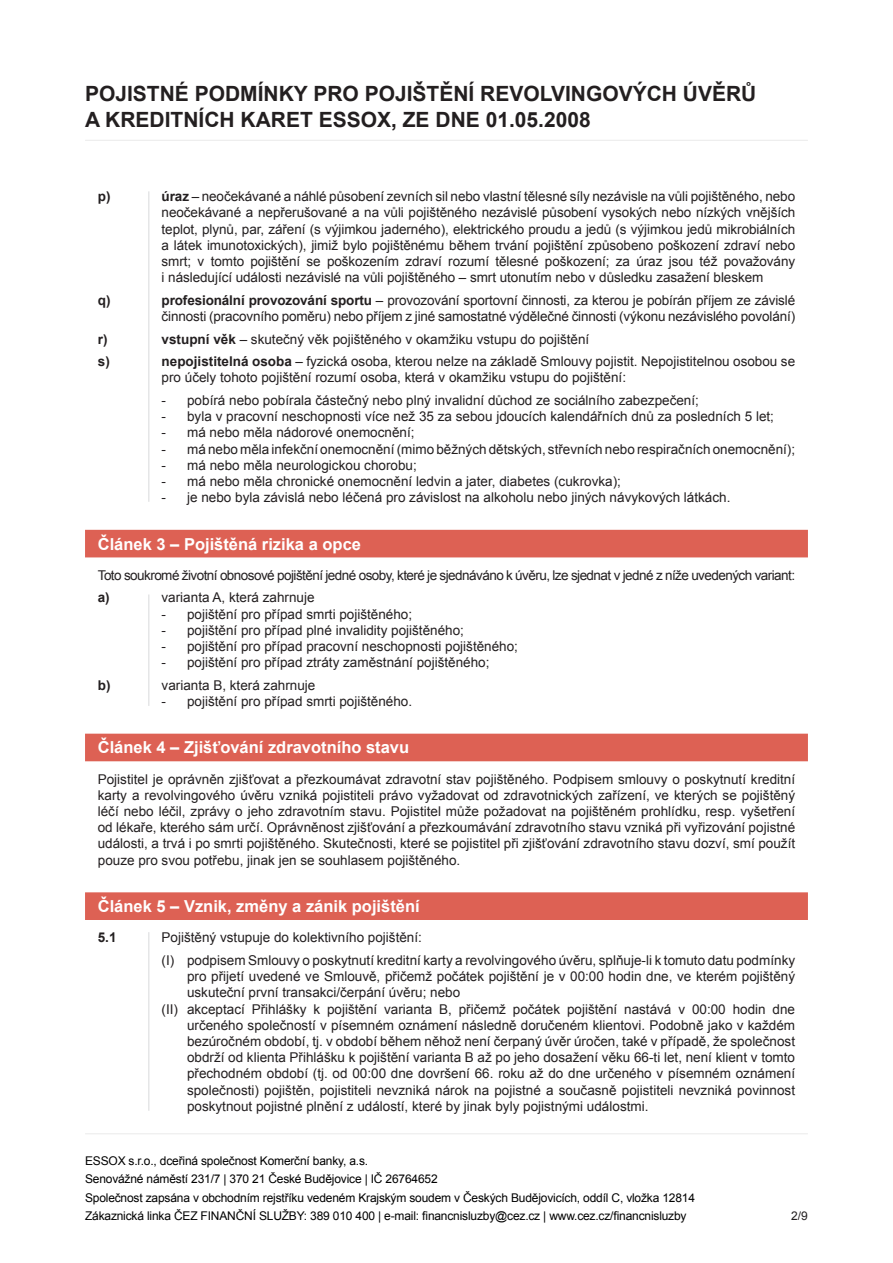
<style>
.page{position:relative;width:893px;height:1263px;background:#fff}
.page>*{position:absolute;margin:0;border:0;box-sizing:border-box;transform-origin:0 0}
.t1{font:700 21px/25.2px "Arial";color:#231f20}
.t2{font:700 16.5px "Arial";color:#fff}
.t3{font:13.5px/16.2px "Arial";color:#231f20}
.t4{font:13.5px "Arial";letter-spacing:-.04em;color:#231f20}
.t5{font:700 13.5px "Arial";color:#231f20}
.t6{font:12px/18.6px "Arial";letter-spacing:-.015em;color:#000}
.t7{font:12px "Arial";color:#231f20}
.s1{font-weight:700}
</style>
<div class="page">
<hr style="left:85px;top:140px;width:723px;height:1px;background:#ededed">
<div style="left:85px;top:530px;width:723px;height:27px;background:#dd6154"></div>
<div style="left:85px;top:734px;width:723px;height:27px;background:#dd6154"></div>
<div style="left:85px;top:892px;width:723px;height:28px;background:#dd6154"></div>
<hr style="left:85px;top:1133px;width:723px;height:1px;background:#ededed">
<hr style="left:148px;top:191px;width:1px;height:311px;background:#dcdddf">
<hr style="left:148px;top:594px;width:1px;height:112px;background:#dcdddf">
<hr style="left:148px;top:932px;width:1px;height:179px;background:#dcdddf">
<h1 class="t1" style="left:85px;top:82px;width:673px">POJISTNÉ PODMÍNKY PRO POJIŠTĚNÍ REVOLVINGOVÝCH ÚVĚRŮ<br>A KREDITNÍCH KARET ESSOX, ZE DNE 01.05.2008</h1>
<p class="t5" style="left:98px;top:187px;width:14px">p)</p>
<p class="t3" style="left:162px;top:188px;width:635px;text-align:justify"><span class="s1">úraz</span> – neočekávané a náhlé působení zevních sil nebo vlastní tělesné síly nezávisle na vůli pojištěného, nebo neočekávané a nepřerušované a na vůli pojištěného nezávislé působení vysokých nebo nízkých vnějších teplot, plynů, par, záření (s výjimkou jaderného), elektrického proudu a jedů (s výjimkou jedů mikrobiálních a látek imunotoxických), jimiž bylo pojištěnému během trvání pojištění způsobeno poškození zdraví nebo smrt; v tomto pojištění se poškozením zdraví rozumí tělesné poškození; za úraz jsou též považovány i následující události nezávislé na vůli pojištěného – smrt utonutím nebo v důsledku zasažení bleskem</p>
<p class="t5" style="left:98px;top:291px;width:14px">q)</p>
<p class="t3" style="left:162px;top:292px;width:635px"><span class="s1">profesionální provozování sportu</span> – provozování sportovní činnosti, za kterou je pobírán příjem ze závislé činnosti (pracovního poměru) nebo příjem z jiné samostatné výdělečné činnosti (výkonu nezávislého povolání)</p>
<p class="t5" style="left:98px;top:330px;width:11px">r)</p>
<p class="t3" style="left:162px;top:331px;width:429px"><span class="s1">vstupní věk</span> – skutečný věk pojištěného v okamžiku vstupu do pojištění</p>
<p class="t5" style="left:98px;top:352px;width:14px">s)</p>
<p class="t3" style="left:162px;top:353px;width:635px"><span class="s1">nepojistitelná osoba</span> – fyzická osoba, kterou nelze na základě Smlouvy pojistit. Nepojistitelnou osobou se pro účely tohoto pojištění rozumí osoba, která v okamžiku vstupu do pojištění:</p>
<p class="t3" style="left:162px;top:392px;width:539px">- pobírá nebo pobírala částečný nebo plný invalidní důchod ze sociálního zabezpečení;</p>
<p class="t3" style="left:162px;top:408px;width:614px">- byla v pracovní neschopnosti více než 35 za sebou jdoucích kalendářních dnů za posledních 5 let;</p>
<p class="t3" style="left:162px;top:425px;width:254px">- má nebo měla nádorové onemocnění;</p>
<p class="t3" style="left:162px;top:441px;width:635px">- má nebo měla infekční onemocnění (mimo běžných dětských, střevních nebo respiračních onemocnění);</p>
<p class="t3" style="left:162px;top:457px;width:257px">- má nebo měla neurologickou chorobu;</p>
<p class="t3" style="left:162px;top:473px;width:461px">- má nebo měla chronické onemocnění ledvin a jater, diabetes (cukrovka);</p>
<p class="t3" style="left:162px;top:489px;width:570px">- je nebo byla závislá nebo léčená pro závislost na alkoholu nebo jiných návykových látkách.</p>
<p class="t2" style="left:98px;top:533px;width:265px">Článek 3 – Pojištěná rizika a opce</p>
<p class="t4" style="left:98px;top:566px;width:699px">Toto soukromé životní obnosové pojištění jedné osoby, které je sjednáváno k úvěru, lze sjednat v jedné z níže uvedených variant:</p>
<p class="t5" style="left:98px;top:589px;width:14px">a)</p>
<p class="t3" style="left:162px;top:590px;width:155px">varianta A, která zahrnuje</p>
<p class="t3" style="left:162px;top:606px;width:252px">- pojištění pro případ smrti pojištěného;</p>
<p class="t3" style="left:162px;top:622px;width:304px">- pojištění pro případ plné invalidity pojištěného;</p>
<p class="t3" style="left:162px;top:638px;width:358px">- pojištění pro případ pracovní neschopnosti pojištěného;</p>
<p class="t3" style="left:162px;top:654px;width:329px">- pojištění pro případ ztráty zaměstnání pojištěného;</p>
<p class="t5" style="left:98px;top:676px;width:14px">b)</p>
<p class="t3" style="left:162px;top:677px;width:155px">varianta B, která zahrnuje</p>
<p class="t3" style="left:162px;top:693px;width:252px">- pojištění pro případ smrti pojištěného.</p>
<p class="t2" style="left:98px;top:737px;width:313px">Článek 4 – Zjišťování zdravotního stavu</p>
<p class="t3" style="left:98px;top:771px;width:699px;text-align:justify">Pojistitel je oprávněn zjišťovat a přezkoumávat zdravotní stav pojištěného. Podpisem smlouvy o poskytnutí kreditní karty a revolvingového úvěru vzniká pojistiteli právo vyžadovat od zdravotnických zařízení, ve kterých se pojištěný léčí nebo léčil, zprávy o jeho zdravotním stavu. Pojistitel může požadovat na pojištěném prohlídku, resp. vyšetření od lékaře, kterého sám určí. Oprávněnost zjišťování a přezkoumávání zdravotního stavu vzniká při vyřizování pojistné události, a trvá i po smrti pojištěného. Skutečnosti, které se pojistitel při zjišťování zdravotního stavu dozví, smí použít pouze pro svou potřebu, jinak jen se souhlasem pojištěného.</p>
<p class="t2" style="left:98px;top:895px;width:323px">Článek 5 – Vznik, změny a zánik pojištění</p>
<p class="t5" style="left:98px;top:928px;width:20px">5.1</p>
<p class="t3" style="left:162px;top:926px;width:635px;line-height:22.5px">Pojištěný vstupuje do kolektivního pojištění:<br>(I) podpisem Smlouvy o poskytnutí kreditní karty a revolvingového úvěru, splňuje-li k tomuto datu podmínky</p>
<p class="t3" style="left:187px;top:968px;width:610px">pro přijetí uvedené ve Smlouvě, přičemž počátek pojištění je v 00:00 hodin dne, ve kterém pojištěný</p>
<p class="t3" style="left:187px;top:985px;width:275px">uskuteční první transakci/čerpání úvěru; nebo</p>
<p class="t3" style="left:162px;top:1001px;width:635px">(II) akceptací Přihlášky k pojištění varianta B, přičemž počátek pojištění nastává v 00:00 hodin dne</p>
<p class="t3" style="left:187px;top:1017px;width:609px">určeného společností v písemném oznámení následně doručeném klientovi. Podobně jako v každém</p>
<p class="t3" style="left:187px;top:1033px;width:610px">bezúročném období, tj. v období během něhož není čerpaný úvěr úročen, také v případě, že společnost</p>
<p class="t3" style="left:187px;top:1049px;width:610px">obdrží od klienta Přihlášku k pojištění varianta B až po jeho dosažení věku 66-ti let, není klient v tomto</p>
<p class="t3" style="left:187px;top:1066px;width:610px">přechodném období (tj. od 00:00 dne dovršení 66. roku až do dne určeného v písemném oznámení</p>
<p class="t3" style="left:187px;top:1082px;width:610px">společnosti) pojištěn, pojistiteli nevzniká nárok na pojistné a současně pojistiteli nevzniká povinnost</p>
<p class="t3" style="left:187px;top:1098px;width:463px">poskytnout pojistné plnění z událostí, které by jinak byly pojistnými událostmi.</p>
<p class="t6" style="left:85px;top:1151px;width:611px">ESSOX s.r.o., dceřiná společnost Komerční banky, a.s.<br>Senovážné náměstí 231/7 | 370 21 České Budějovice | IČ 26764652<br>Společnost zapsána v obchodním rejstříku vedeném Krajským soudem v Českých Budějovicích, oddíl C, vložka 12814<br>Zákaznická linka ČEZ FINANČNÍ SLUŽBY: 389 010 400 | e-mail: financnisluzby@cez.cz | www.cez.cz/financnisluzby</p>
<p class="t7" style="left:791px;top:1208px;width:18px">2/9</p>
</div>
